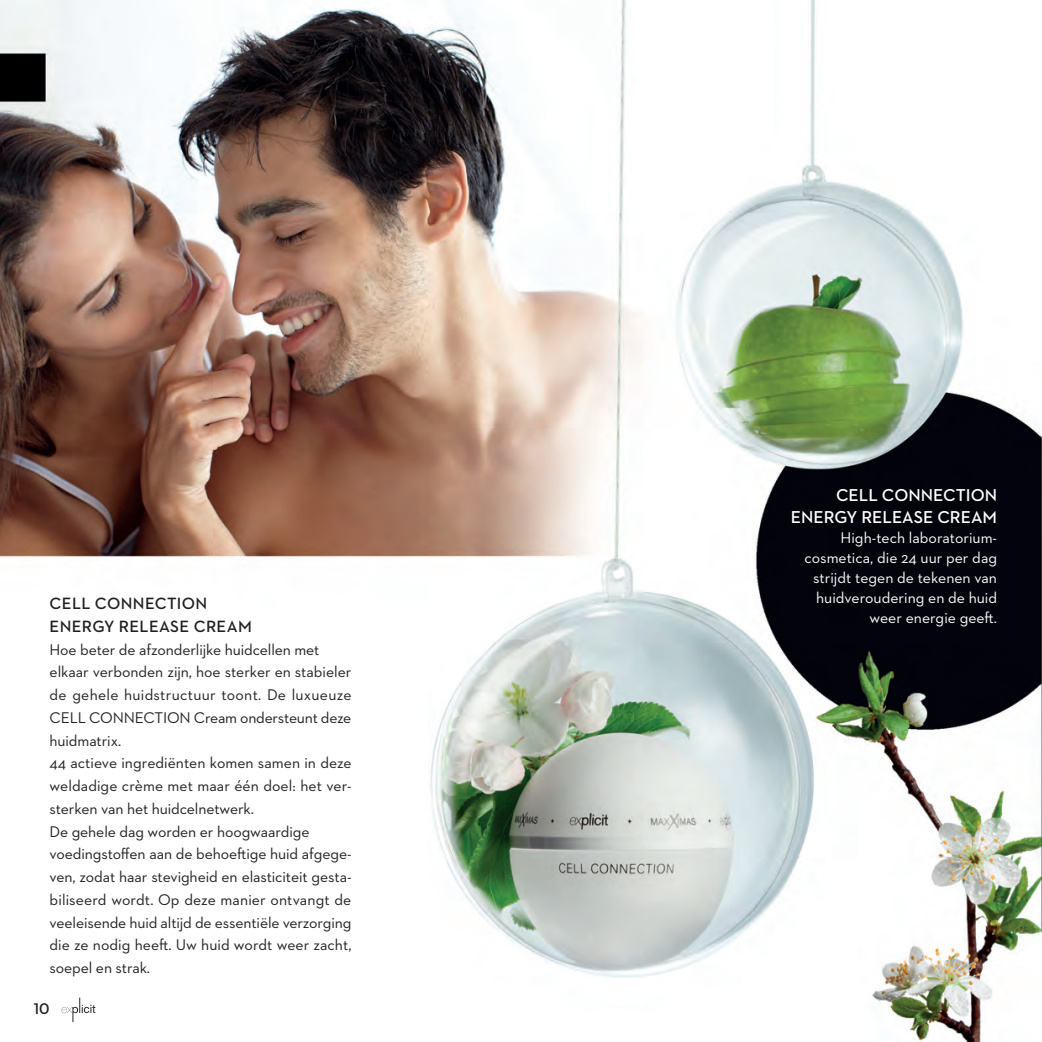
<style>
.page{position:relative;width:1042px;height:1042px;background:#fff}
.page>*{position:absolute;margin:0;border:0;box-sizing:border-box;transform-origin:0 0}
.t1{font:600 17.5px/21.7px "Neutraface 2 Text";color:#fff;text-align:right}
.t2{font:600 16.62px/22.8px "Neutraface 2 Text";letter-spacing:.02em;color:#231f20}
.t3{font:15.75px/22.8px "Neutraface 2 Text";letter-spacing:-.005em;color:#231f20}
.t4{font:15.75px/19.9px "Neutraface 2 Text";color:#fff;text-align:right}
.t5{font:600 15.75px "Neutraface 2 Text";color:#231f20}
</style>
<div class="page">
<img style="left:0;top:0;width:1042px;height:1042px">
<svg style="left:62px;top:997px;width:33px;height:25px"></svg>
<p class="t2" style="left:50px;top:592px;width:204px">CELL CONNECTION<br>ENERGY RELEASE CREAM</p>
<p class="t3" style="left:50px;top:638px;width:303px">Hoe beter de afzonderlijke huidcellen met elkaar verbonden zijn, hoe sterker en stabieler de gehele huidstructuur toont. De luxueuze CELL CONNECTION Cream ondersteunt deze huidmatrix.<br>44 actieve ingrediënten komen samen in deze weldadige crème met maar één doel: het ver&shy;sterken van het huidcelnetwerk.<br>De gehele dag worden er hoogwaardige voedingstoffen aan de behoeftige huid afgege&shy;ven, zodat haar stevigheid en elasticiteit gesta&shy;biliseerd wordt. Op deze manier ontvangt de veeleisende huid altijd de essentiële verzorging die ze nodig heeft. Uw huid wordt weer zacht, soepel en strak.</p>
<p class="t5" style="left:34px;top:998px;width:17px">10</p>
<p class="t1" style="left:791px;top:484px;width:208px">CELL CONNECTION<br>ENERGY RELEASE CREAM</p>
<p class="t4" style="left:804px;top:527px;width:194px">High-tech laboratorium&shy;cosmetica, die 24 uur per dag strijdt tegen de tekenen van huidveroudering en de huid weer energie geeft.</p>
</div>
